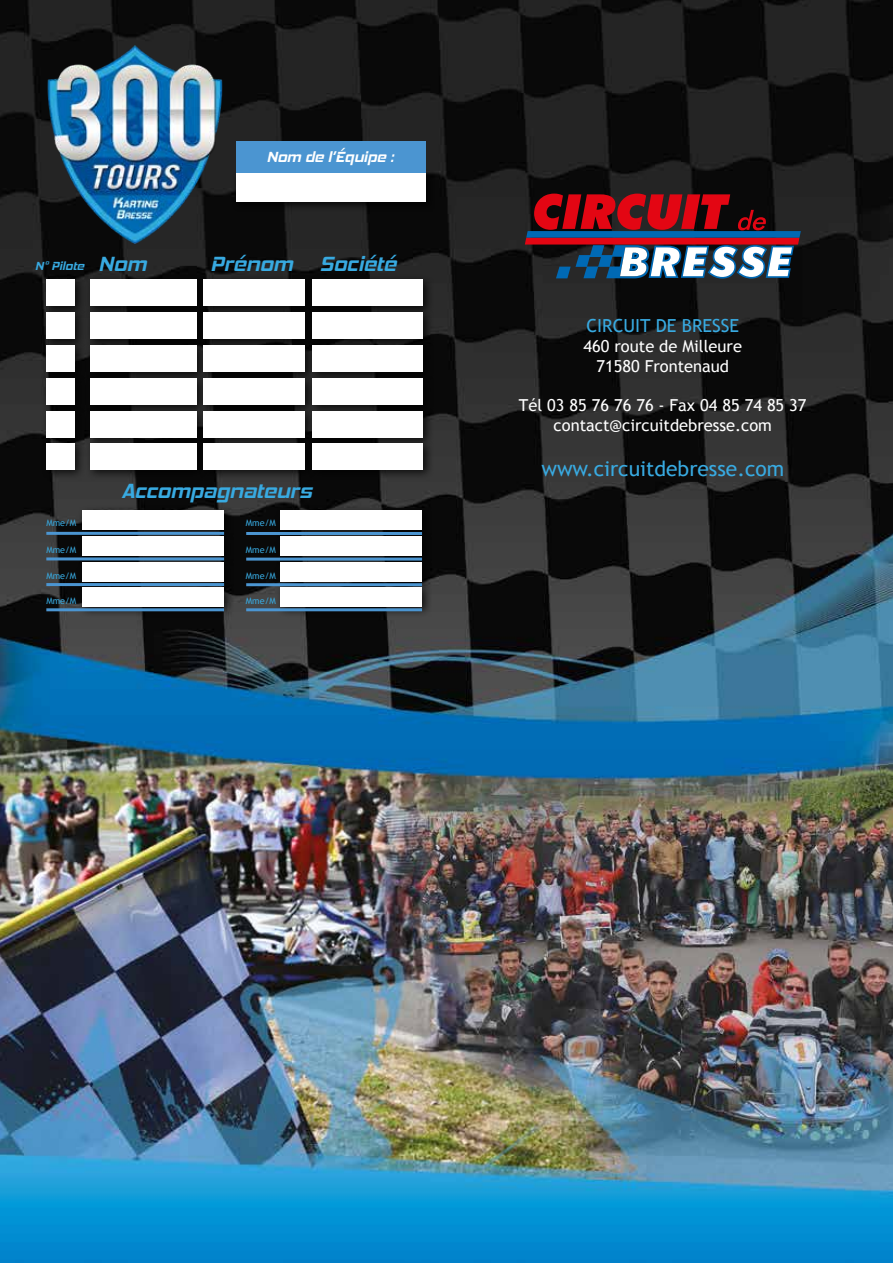
<style>
.page{position:relative;width:893px;height:1263px;background:#fff}
.page>*{position:absolute;margin:0;border:0;box-sizing:border-box;transform-origin:0 0}
.t1{font:italic 700 21px "Hemi Head Rg";color:#38aae1}
.t2{font:21px "Trebuchet MS";color:#38aae1}
.t3{font:18px "Trebuchet MS";color:#38aae1}
.t4{font:16.5px/19.8px "Trebuchet MS";color:#fff;text-align:center}
.t5{font:italic 700 15px "Hemi Head Rg";color:#fff}
.t6{font:italic 700 12px "Hemi Head Rg";color:#38aae1}
.t7{font:9px "Trebuchet MS";color:#38aae1}
.s1{font-size:21px}
</style>
<div class="page">
<img style="left:0;top:0;width:893px;height:1263px">
<img style="left:36px;top:30px;width:196px;height:224px">
<div style="left:42px;top:274px;width:44px;height:43px;background:#000;opacity:.75"></div>
<div style="left:47px;top:279px;width:28px;height:27px;background:#fff"></div>
<div style="left:42px;top:307px;width:44px;height:43px;background:#000;opacity:.75"></div>
<div style="left:47px;top:313px;width:28px;height:26px;background:#fff"></div>
<div style="left:42px;top:340px;width:44px;height:43px;background:#000;opacity:.75"></div>
<div style="left:47px;top:345px;width:28px;height:27px;background:#fff"></div>
<div style="left:42px;top:373px;width:44px;height:43px;background:#000;opacity:.75"></div>
<div style="left:47px;top:378px;width:28px;height:27px;background:#fff"></div>
<div style="left:42px;top:406px;width:44px;height:42px;background:#000;opacity:.75"></div>
<div style="left:47px;top:411px;width:28px;height:26px;background:#fff"></div>
<div style="left:42px;top:438px;width:44px;height:42px;background:#000;opacity:.75"></div>
<div style="left:47px;top:443px;width:28px;height:26px;background:#fff"></div>
<div style="left:85px;top:274px;width:123px;height:43px;background:#000;opacity:.75"></div>
<div style="left:90px;top:279px;width:107px;height:27px;background:#fff"></div>
<div style="left:85px;top:307px;width:123px;height:43px;background:#000;opacity:.75"></div>
<div style="left:90px;top:313px;width:107px;height:26px;background:#fff"></div>
<div style="left:85px;top:340px;width:123px;height:43px;background:#000;opacity:.75"></div>
<div style="left:90px;top:345px;width:107px;height:27px;background:#fff"></div>
<div style="left:85px;top:373px;width:123px;height:43px;background:#000;opacity:.75"></div>
<div style="left:90px;top:378px;width:107px;height:27px;background:#fff"></div>
<div style="left:85px;top:406px;width:123px;height:42px;background:#000;opacity:.75"></div>
<div style="left:90px;top:411px;width:107px;height:26px;background:#fff"></div>
<div style="left:85px;top:438px;width:123px;height:42px;background:#000;opacity:.75"></div>
<div style="left:90px;top:443px;width:107px;height:26px;background:#fff"></div>
<div style="left:77px;top:505px;width:158px;height:36px;background:#000;opacity:.75"></div>
<div style="left:82px;top:510px;width:142px;height:20px;background:#fff"></div>
<div style="left:275px;top:505px;width:158px;height:36px;background:#000;opacity:.75"></div>
<div style="left:280px;top:510px;width:142px;height:20px;background:#fff"></div>
<div style="left:77px;top:531px;width:158px;height:37px;background:#000;opacity:.75"></div>
<div style="left:82px;top:537px;width:142px;height:19px;background:#fff"></div>
<div style="left:275px;top:531px;width:158px;height:37px;background:#000;opacity:.75"></div>
<div style="left:280px;top:537px;width:142px;height:19px;background:#fff"></div>
<div style="left:77px;top:557px;width:158px;height:36px;background:#000;opacity:.75"></div>
<div style="left:82px;top:562px;width:142px;height:20px;background:#fff"></div>
<div style="left:275px;top:557px;width:158px;height:36px;background:#000;opacity:.75"></div>
<div style="left:280px;top:562px;width:142px;height:20px;background:#fff"></div>
<div style="left:77px;top:582px;width:158px;height:37px;background:#000;opacity:.75"></div>
<div style="left:82px;top:588px;width:142px;height:19px;background:#fff"></div>
<div style="left:275px;top:582px;width:158px;height:37px;background:#000;opacity:.75"></div>
<div style="left:280px;top:588px;width:142px;height:19px;background:#fff"></div>
<div style="left:198px;top:274px;width:118px;height:43px;background:#000;opacity:.75"></div>
<div style="left:203px;top:279px;width:102px;height:27px;background:#fff"></div>
<div style="left:198px;top:307px;width:118px;height:43px;background:#000;opacity:.75"></div>
<div style="left:203px;top:313px;width:102px;height:26px;background:#fff"></div>
<div style="left:198px;top:340px;width:118px;height:43px;background:#000;opacity:.75"></div>
<div style="left:203px;top:345px;width:102px;height:27px;background:#fff"></div>
<div style="left:198px;top:373px;width:118px;height:43px;background:#000;opacity:.75"></div>
<div style="left:203px;top:378px;width:102px;height:27px;background:#fff"></div>
<div style="left:198px;top:406px;width:118px;height:42px;background:#000;opacity:.75"></div>
<div style="left:203px;top:411px;width:102px;height:26px;background:#fff"></div>
<div style="left:198px;top:438px;width:118px;height:42px;background:#000;opacity:.75"></div>
<div style="left:203px;top:443px;width:102px;height:26px;background:#fff"></div>
<div style="left:307px;top:274px;width:127px;height:43px;background:#000;opacity:.75"></div>
<div style="left:313px;top:279px;width:110px;height:27px;background:#fff"></div>
<div style="left:307px;top:307px;width:127px;height:43px;background:#000;opacity:.75"></div>
<div style="left:313px;top:313px;width:110px;height:26px;background:#fff"></div>
<div style="left:307px;top:340px;width:127px;height:43px;background:#000;opacity:.75"></div>
<div style="left:313px;top:345px;width:110px;height:27px;background:#fff"></div>
<div style="left:307px;top:373px;width:127px;height:43px;background:#000;opacity:.75"></div>
<div style="left:313px;top:378px;width:110px;height:27px;background:#fff"></div>
<div style="left:307px;top:406px;width:127px;height:42px;background:#000;opacity:.75"></div>
<div style="left:313px;top:411px;width:110px;height:26px;background:#fff"></div>
<div style="left:307px;top:438px;width:127px;height:42px;background:#000;opacity:.75"></div>
<div style="left:313px;top:443px;width:110px;height:26px;background:#fff"></div>
<div style="left:232px;top:169px;width:203px;height:43px;background:#000;opacity:.75"></div>
<div style="left:236px;top:174px;width:189px;height:28px;background:#fff"></div>
<div style="left:236px;top:141px;width:190px;height:31px;background:#4b95d1"></div>
<hr style="left:46px;top:532px;width:178px;height:3px;background:#4b95d1">
<hr style="left:246px;top:532px;width:176px;height:3px;background:#4b95d1">
<hr style="left:246px;top:608px;width:176px;height:3px;background:#4b95d1">
<hr style="left:46px;top:557px;width:178px;height:3px;background:#4b95d1">
<hr style="left:246px;top:558px;width:176px;height:3px;background:#4b95d1">
<hr style="left:46px;top:583px;width:178px;height:3px;background:#4b95d1">
<hr style="left:246px;top:583px;width:176px;height:3px;background:#4b95d1">
<hr style="left:46px;top:608px;width:178px;height:3px;background:#4b95d1">
<svg style="left:525px;top:194px;width:276px;height:85px;background:#683d4e"></svg>
<p class="t5" style="left:267px;top:148px;width:129px">Nom de l’Équipe :</p>
<p class="t6" style="left:35px;top:258px;width:113px">N° Pilote <span class="s1">Nom</span></p>
<p class="t1" style="left:210px;top:251px;width:84px">Prénom</p>
<p class="t1" style="left:320px;top:251px;width:78px">Société</p>
<p class="t1" style="left:121px;top:478px;width:192px">Accompagnateurs</p>
<p class="t7" style="left:46px;top:517px;width:31px">Mme/M</p>
<p class="t7" style="left:246px;top:517px;width:31px">Mme/M</p>
<p class="t7" style="left:46px;top:545px;width:31px">Mme/M</p>
<p class="t7" style="left:246px;top:545px;width:31px">Mme/M</p>
<p class="t7" style="left:46px;top:570px;width:31px">Mme/M</p>
<p class="t7" style="left:246px;top:570px;width:31px">Mme/M</p>
<p class="t7" style="left:46px;top:596px;width:31px">Mme/M</p>
<p class="t7" style="left:246px;top:596px;width:31px">Mme/M</p>
<p class="t3" style="left:586px;top:315px;width:154px">CIRCUIT DE BRESSE</p>
<p class="t4" style="left:584px;top:336px;width:160px">460 route de Milleure<br>71580 Frontenaud</p>
<p class="t4" style="left:519px;top:396px;width:289px">Tél 03 85 76 76 76 - Fax 04 85 74 85 37 contact@circuitdebresse.com</p>
<p class="t2" style="left:541px;top:456px;width:244px">www.circuitdebresse.com</p>
</div>
